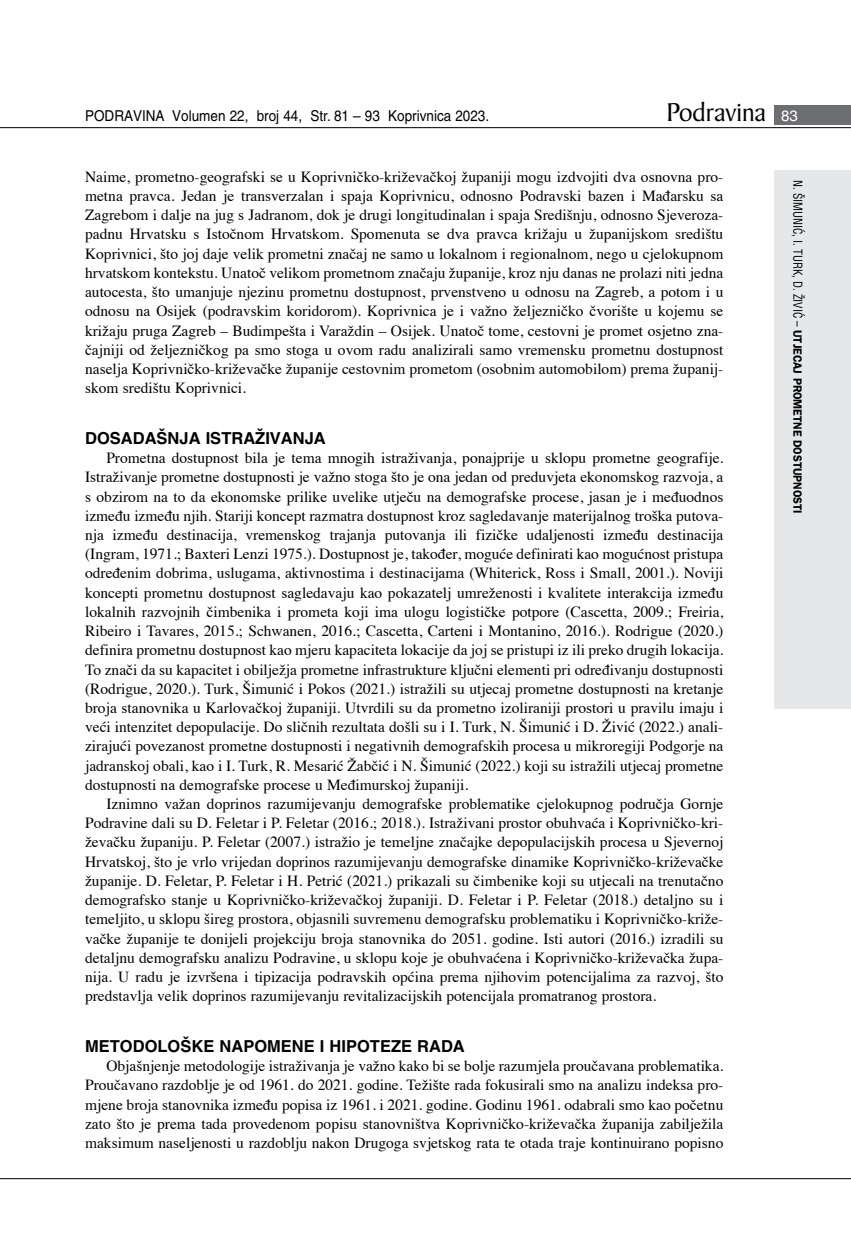
<style>
.page{position:relative;width:851px;height:1234px;background:#fff}
.page>*{position:absolute;margin:0;border:0;box-sizing:border-box;transform-origin:0 0}
.t1{font:27.6px "Baker Signet BT";color:#000}
.t2{font:700 16.5px "Helvetica LT Skin 29";color:#000}
.t3{font:15.45px/19.2px "Times";color:#000;text-align:justify}
.t4{font:15px "Helvetica LT Skin 29";color:#000;scale:.9 1}
.t5{font:600 12px "ITC Franklin Gothic Skin 29";letter-spacing:-.005em;color:#000;scale:.95 1}
.s1{font-family:"Helvetica LT Skin 29";font-size:15px;color:#fff}
.s2{font-family:"Helvetica LT Skin 29";font-weight:400;font-stretch:condensed}
</style>
<div class="page">
<div style="left:774px;top:170px;width:76px;height:538px;background:#e6e7e8"></div>
<div style="left:774px;top:105px;width:76px;height:19px;background:#6d6e71"></div>
<hr style="left:0;top:127px;width:850px;height:1px;background:#000">
<hr style="left:0;top:1177px;width:850px;height:1px;background:#000">
<p class="t4" style="left:85px;top:107px;width:450px">PODRAVINA Volumen 22, broj 44, Str. 81 – 93 Koprivnica 2023.</p>
<h1 class="t1" style="left:666px;top:95px;width:133px">Podravina <span class="s1">83</span></h1>
<p class="t3" style="left:85px;top:166px;width:639px">Naime, prometno-geografski se u Koprivničko-križevačkoj županiji mogu izdvojiti dva osnovna pro&shy;metna pravca. Jedan je transverzalan i spaja Koprivnicu, odnosno Podravski bazen i Mađarsku sa Zagrebom i dalje na jug s Jadranom, dok je drugi longitudinalan i spaja Središnju, odnosno Sjeveroza&shy;padnu Hrvatsku s Istočnom Hrvatskom. Spomenuta se dva pravca križaju u županijskom središtu Koprivnici, što joj daje velik prometni značaj ne samo u lokalnom i regionalnom, nego u cjelokupnom hrvatskom kontekstu. Unatoč velikom prometnom značaju županije, kroz nju danas ne prolazi niti jedna autocesta, što umanjuje njezinu prometnu dostupnost, prvenstveno u odnosu na Zagreb, a potom i u odnosu na Osijek (podravskim koridorom). Koprivnica je i važno željezničko čvorište u kojemu se križaju pruga Zagreb – Budimpešta i Varaždin – Osijek. Unatoč tome, cestovni je promet osjetno zna&shy;čajniji od željezničkog pa smo stoga u ovom radu analizirali samo vremensku prometnu dostupnost naselja Koprivničko-križevačke županije cestovnim prometom (osobnim automobilom) prema županij&shy;skom središtu Koprivnici.</p>
<p class="t2" style="left:85px;top:428px;width:242px">DOSADAŠNJA ISTRAŽIVANJA</p>
<p class="t3" style="left:85px;top:447px;width:639px;text-indent:21px">Prometna dostupnost bila je tema mnogih istraživanja, ponajprije u sklopu prometne geografije.<br>Istraživanje prometne dostupnosti je važno stoga što je ona jedan od preduvjeta ekonomskog razvoja, a s obzirom na to da ekonomske prilike uvelike utječu na demografske procese, jasan je i međuodnos između između njih. Stariji koncept razmatra dostupnost kroz sagledavanje materijalnog troška putova&shy;nja između destinacija, vremenskog trajanja putovanja ili fizičke udaljenosti između destinacija (Ingram, 1971.; Baxteri Lenzi 1975.). Dostupnost je, također, moguće definirati kao mogućnost pristupa određenim dobrima, uslugama, aktivnostima i destinacijama (Whiterick, Ross i Small, 2001.). Noviji koncepti prometnu dostupnost sagledavaju kao pokazatelj umreženosti i kvalitete interakcija između lokalnih razvojnih čimbenika i prometa koji ima ulogu logističke potpore (Cascetta, 2009.; Freiria, Ribeiro i Tavares, 2015.; Schwanen, 2016.; Cascetta, Carteni i Montanino, 2016.). Rodrigue (2020.) definira prometnu dostupnost kao mjeru kapaciteta lokacije da joj se pristupi iz ili preko drugih lokacija.<br>To znači da su kapacitet i obilježja prometne infrastrukture ključni elementi pri određivanju dostupnosti (Rodrigue, 2020.). Turk, Šimunić i Pokos (2021.) istražili su utjecaj prometne dostupnosti na kretanje broja stanovnika u Karlovačkoj županiji. Utvrdili su da prometno izoliraniji prostori u pravilu imaju i veći intenzitet depopulacije. Do sličnih rezultata došli su i I. Turk, N. Šimunić i D. Živić (2022.) anali&shy;zirajući povezanost prometne dostupnosti i negativnih demografskih procesa u mikroregiji Podgorje na jadranskoj obali, kao i I. Turk, R. Mesarić Žabčić i N. Šimunić (2022.) koji su istražili utjecaj prometne dostupnosti na demografske procese u Međimurskoj županiji.</p>
<p class="t3" style="left:85px;top:792px;width:639px;text-indent:21px">Iznimno važan doprinos razumijevanju demografske problematike cjelokupnog područja Gornje Podravine dali su D. Feletar i P. Feletar (2016.; 2018.). Istraživani prostor obuhvaća i Koprivničko-kri&shy;ževačku županiju. P. Feletar (2007.) istražio je temeljne značajke depopulacijskih procesa u Sjevernoj Hrvatskoj, što je vrlo vrijedan doprinos razumijevanju demografske dinamike Koprivničko-križevačke županije. D. Feletar, P. Feletar i H. Petrić (2021.) prikazali su čimbenike koji su utjecali na trenutačno demografsko stanje u Koprivničko-križevačkoj županiji. D. Feletar i P. Feletar (2018.) detaljno su i temeljito, u sklopu šireg prostora, objasnili suvremenu demografsku problematiku i Koprivničko-križe&shy;vačke županije te donijeli projekciju broja stanovnika do 2051. godine. Isti autori (2016.) izradili su detaljnu demografsku analizu Podravine, u sklopu koje je obuhvaćena i Koprivničko-križevačka župa&shy;nija. U radu je izvršena i tipizacija podravskih općina prema njihovim potencijalima za razvoj, što predstavlja velik doprinos razumijevanju revitalizacijskih potencijala promatranog prostora.</p>
<p class="t2" style="left:85px;top:1035px;width:381px">METODOLOŠKE NAPOMENE I HIPOTEZE RADA</p>
<p class="t3" style="left:85px;top:1054px;width:639px;text-indent:21px">Objašnjenje metodologije istraživanja je važno kako bi se bolje razumjela proučavana problematika.<br>Proučavano razdoblje je od 1961. do 2021. godine. Težište rada fokusirali smo na analizu indeksa pro&shy;mjene broja stanovnika između popisa iz 1961. i 2021. godine. Godinu 1961. odabrali smo kao početnu zato što je prema tada provedenom popisu stanovništva Koprivničko-križevačka županija zabilježila maksimum naseljenosti u razdoblju nakon Drugoga svjetskog rata te otada traje kontinuirano popisno</p>
<p class="t5" style="left:804px;top:180px;width:352px;rotate:90deg"><span class="s2">N. ŠIMUNIĆ, I. TURK, D. ŽIVIĆ –</span> UTJECAJ PROMETNE DOSTUPNOSTI</p>
</div>
